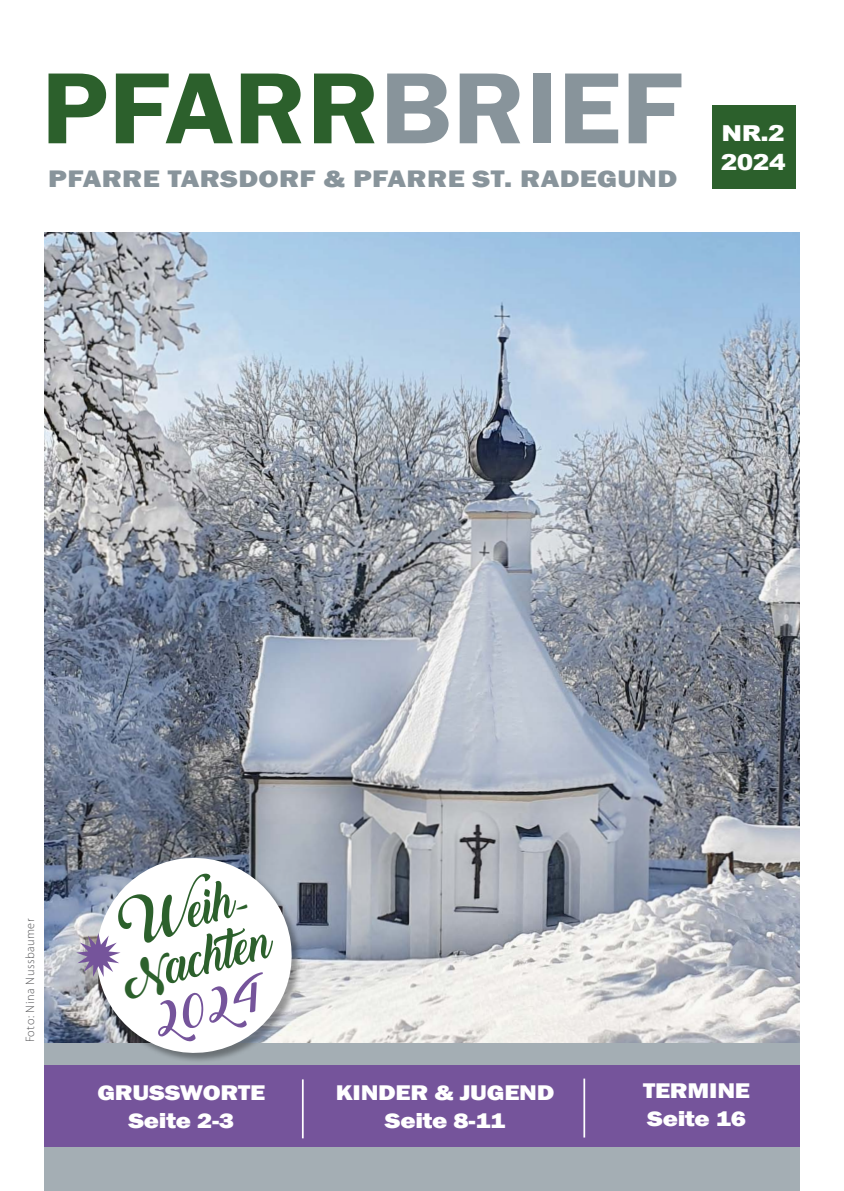
<style>
.page{position:relative;width:844px;height:1191px;background:#fff}
.page>*{position:absolute;margin:0;border:0;box-sizing:border-box;transform-origin:0 0}
.t1{font:600 104.65px "Franklin Gothic";color:#2c602c;scale:1.06 1}
.t2{font:48.48px "Backto Black Demo";color:#75549b;scale:.94 1}
.t3{font:47.95px/48.5px "Backto Black Demo";color:#2c602c;scale:.94 1}
.t4{font:800 24.68px "Franklin Gothic";letter-spacing:.01em;color:#88949b;scale:1.19 1}
.t5{font:900 22.05px/29.8px "Arial";letter-spacing:-.02em;color:#fff;scale:1.13 1}
.t6{font:800 21.88px/27.7px "Franklin Gothic";letter-spacing:-.01em;color:#fff;text-align:center;scale:1.19 1}
.t7{font:300 12.25px "Myriad Pro";letter-spacing:.04em;color:#58585a}
.s1{color:#88949b}
.s2{font-size:25.55px}
.s3{font-size:38.68px}
</style>
<div class="page">
<div style="left:712px;top:105px;width:83px;height:83px;background:#2c602c"></div>
<div style="left:0;top:1041px;width:839px;height:150px;background:#a4aeb4"></div>
<img style="left:44px;top:232px;width:756px;height:810px">
<div style="left:0;top:1064px;width:843px;height:82px;background:#75549b"></div>
<hr style="left:302px;top:1079px;width:1px;height:59px;background:#fff">
<hr style="left:583px;top:1078px;width:2px;height:59px;background:#fff">
<div style="left:0;top:0;width:44px;height:1191px;background:#fff"></div>
<div style="left:800px;top:0;width:43px;height:1191px;background:#fff"></div>
<div style="left:96px;top:857px;width:205px;height:205px;background:#000;opacity:.35"></div>
<svg style="left:90px;top:851px;width:208px;height:208px"></svg>
<svg style="left:76px;top:933px;width:44px;height:44px"></svg>
<h1 class="t1" style="left:41px;top:44px;width:606px">PFARR<span class="s1">BRIEF</span></h1>
<p class="t4" style="left:48px;top:163px;width:530px">PFARRE TARSDORF &amp; PFARRE ST. RADEGUND</p>
<p class="t5" style="left:720px;top:118px;width:59px">NR.2<br>2024</p>
<p class="t7" style="left:23px;top:1042px;width:125px;rotate:-90deg">Foto: Nina Nussbaumer</p>
<h3 class="t3" style="left:103px;top:909px;width:166px;rotate:-15deg">Weih<span class="s2">-<br></span><span class="s3">N</span>achten</h3>
<h2 class="t2" style="left:147px;top:993px;width:121px;rotate:-15deg">2024</h2>
<p class="t6" style="left:97px;top:1078px;width:143px">GRUSSWORTE<br>Seite 2-3</p>
<p class="t6" style="left:643px;top:1076px;width:91px;text-align:left">TERMINE<br>Seite 16</p>
<p class="t6" style="left:336px;top:1078px;width:185px">KINDER &amp; JUGEND<br>Seite 8-11</p>
</div>
